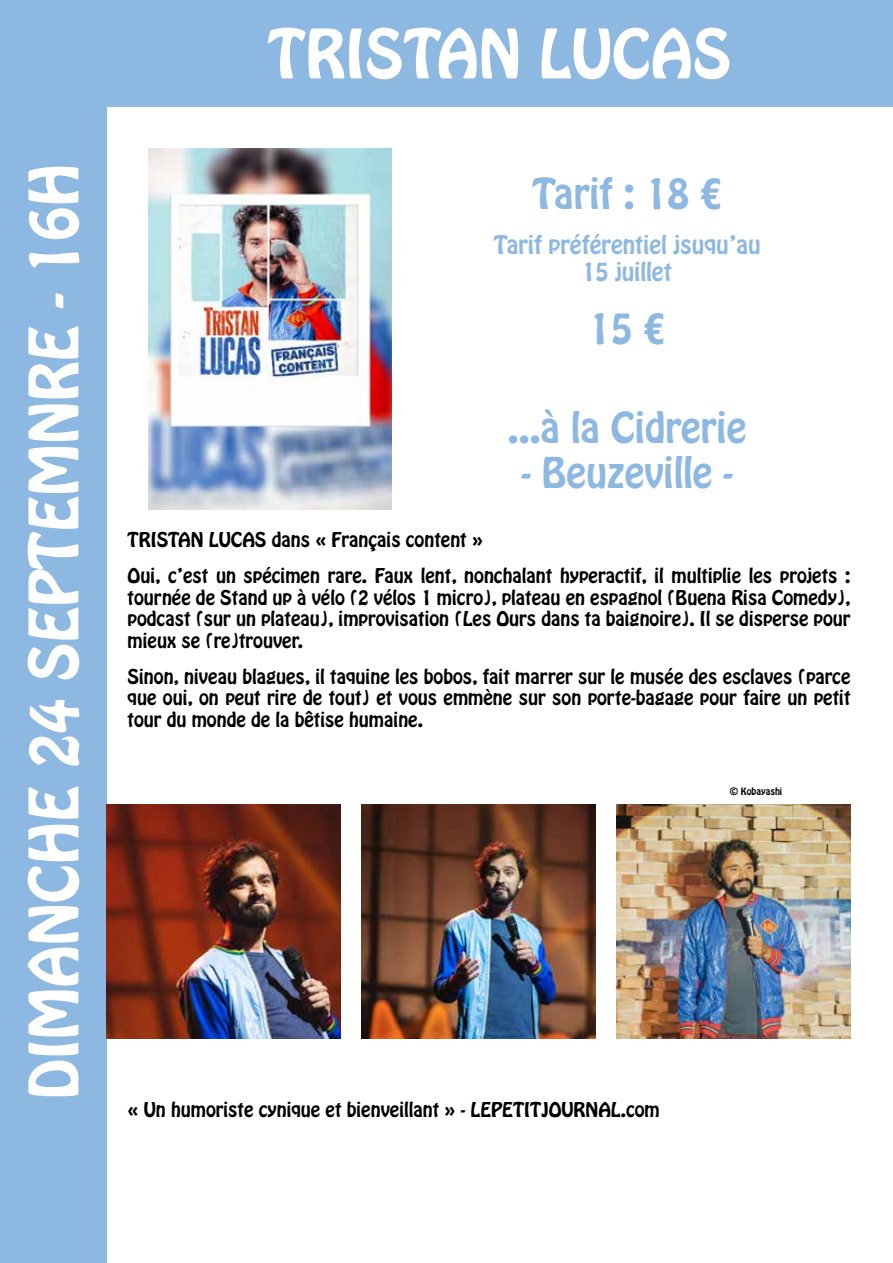
<style>
.page{position:relative;width:893px;height:1263px;background:#fff}
.page>*{position:absolute;margin:0;border:0;box-sizing:border-box;transform-origin:0 0}
.t1{font:60px "Hobo Std";color:#fff}
.t2{font:37.5px "Hobo Std";color:#8db8e2}
.t3{font:22.5px/27px "Hobo Std";color:#8db8e2;text-align:center}
.t4{font:18px/21.6px "Hobo Std";color:#000;text-align:justify}
.t5{font:9px "Hobo Std";color:#000}
</style>
<div class="page">
<div style="left:0;top:0;width:106px;height:1263px;background:#8db8e2"></div>
<div style="left:106px;top:0;width:787px;height:106px;background:#8db8e2"></div>
<img style="left:149px;top:149px;width:242px;height:360px">
<img style="left:106px;top:805px;width:234px;height:234px">
<img style="left:617px;top:805px;width:233px;height:234px">
<img style="left:362px;top:805px;width:234px;height:234px">
<h1 class="t1" style="left:12px;top:1099px;width:937px;rotate:-90deg">DIMANCHE 24 SEPTEMNRE - 16H</h1>
<h1 class="t1" style="left:268px;top:12px;width:465px">TRISTAN LUCAS</h1>
<h2 class="t2" style="left:533px;top:168px;width:191px">Tarif : 18 €</h2>
<p class="t3" style="left:494px;top:232px;width:268px">Tarif préférentiel jsuqu’au<br>15 juillet</p>
<h2 class="t2" style="left:589px;top:303px;width:78px">15 €</h2>
<h2 class="t2" style="left:508px;top:402px;width:240px">...à la Cidrerie</h2>
<h2 class="t2" style="left:521px;top:447px;width:213px">- Beuzeville -</h2>
<p class="t4" style="left:128px;top:522px;width:724px;line-height:36px">TRISTAN LUCAS dans « Français content »<br>Oui, c’est un spécimen rare. Faux lent, nonchalant hyperactif, il multiplie les projets :</p>
<p class="t4" style="left:128px;top:587px;width:724px">tournée de Stand up à vélo (2 vélos 1 micro), plateau en espagnol (Buena Risa Comedy), podcast (sur un plateau), improvisation (Les Ours dans ta baignoire). Il se disperse pour mieux se (re)trouver.</p>
<p class="t4" style="left:128px;top:666px;width:724px">Sinon, niveau blagues, il taquine les bobos, fait marrer sur le musée des esclaves (parce que oui, on peut rire de tout) et vous emmène sur son porte-bagage pour faire un petit tour du monde de la bêtise humaine.</p>
<p class="t5" style="left:730px;top:785px;width:54px">© Kobayashi</p>
<p class="t4" style="left:128px;top:1099px;width:534px">« Un humoriste cynique et bienveillant » - LEPETITJOURNAL.com</p>
</div>
